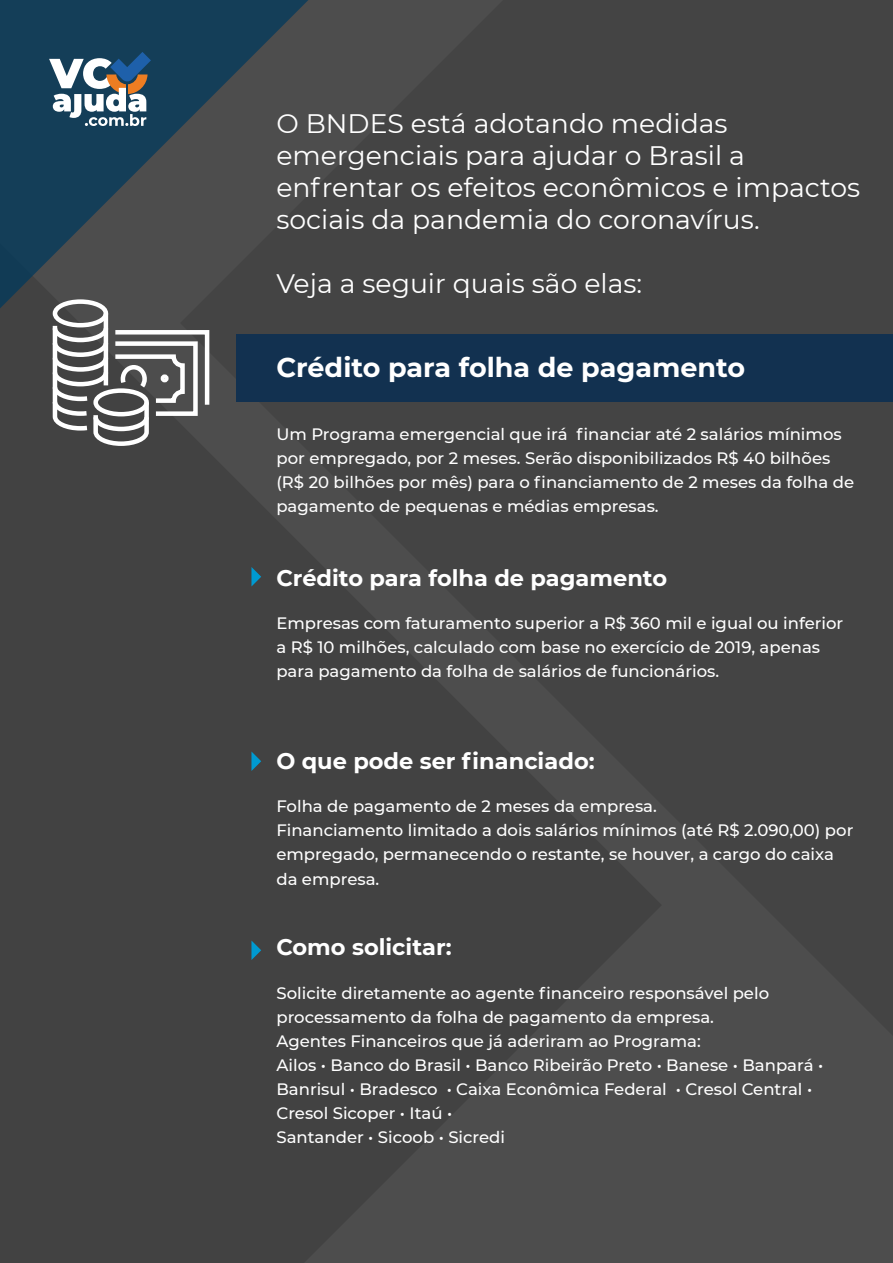
<style>
.page{position:relative;width:893px;height:1263px;background:#444}
.page>*{position:absolute;margin:0;border:0;box-sizing:border-box;transform-origin:0 0}
.t1{font:700 27px "Montserrat";color:#fff}
.t2{font:26.7px/32.1px "Montserrat";color:#fff}
.t3{font:700 22.5px "Montserrat";color:#fff}
.t4{font:500 16.5px/24px "Montserrat";color:#fff}
</style>
<div class="page">
<div style="left:236px;top:334px;width:657px;height:68px;background:#123150"></div>
<svg style="left:0;top:0;width:308px;height:322px"></svg>
<svg style="left:49px;top:52px;width:102px;height:74px"></svg>
<div style="left:53px;top:299px;width:55px;height:28px;border:4px solid #fff;border-radius:50%"></div>
<hr style="left:104px;top:313px;width:4px;height:72px;background:#fff">
<svg style="left:50px;top:321px;width:162px;height:127px"></svg>
<svg style="left:251px;top:567px;width:10px;height:19px"></svg>
<svg style="left:251px;top:940px;width:10px;height:20px"></svg>
<svg style="left:251px;top:751px;width:10px;height:20px"></svg>
<h2 class="t2" style="left:276px;top:106px;width:585px">O BNDES está adotando medidas emergenciais para ajudar o Brasil a enfrentar os efeitos econômicos e impactos sociais da pandemia do coronavírus.</h2>
<h2 class="t2" style="left:276px;top:266px;width:367px">Veja a seguir quais são elas:</h2>
<h1 class="t1" style="left:276px;top:348px;width:470px">Crédito para folha de pagamento</h1>
<p class="t4" style="left:276px;top:422px;width:579px">Um Programa emergencial que irá financiar até 2 salários mínimos por empregado, por 2 meses. Serão disponibilizados R$ 40 bilhões (R$ 20 bilhões por mês) para o financiamento de 2 meses da folha de pagamento de pequenas e médias empresas.</p>
<h3 class="t3" style="left:276px;top:562px;width:392px">Crédito para folha de pagamento</h3>
<p class="t4" style="left:276px;top:611px;width:568px">Empresas com faturamento superior a R$ 360 mil e igual ou inferior a R$ 10 milhões, calculado com base no exercício de 2019, apenas para pagamento da folha de salários de funcionários.</p>
<h3 class="t3" style="left:276px;top:745px;width:320px">O que pode ser financiado:</h3>
<p class="t4" style="left:276px;top:794px;width:579px">Folha de pagamento de 2 meses da empresa.<br>Financiamento limitado a dois salários mínimos (até R$ 2.090,00) por empregado, permanecendo o restante, se houver, a cargo do caixa da empresa.</p>
<h3 class="t3" style="left:276px;top:931px;width:177px">Como solicitar:</h3>
<p class="t4" style="left:276px;top:980px;width:548px">Solicite diretamente ao agente financeiro responsável pelo processamento da folha de pagamento da empresa.<br>Agentes Financeiros que já aderiram ao Programa:<br>Ailos • Banco do Brasil • Banco Ribeirão Preto • Banese • Banpará • Banrisul • Bradesco • Caixa Econômica Federal • Cresol Central • Cresol Sicoper • Itaú •<br>Santander • Sicoob • Sicredi</p>
</div>
